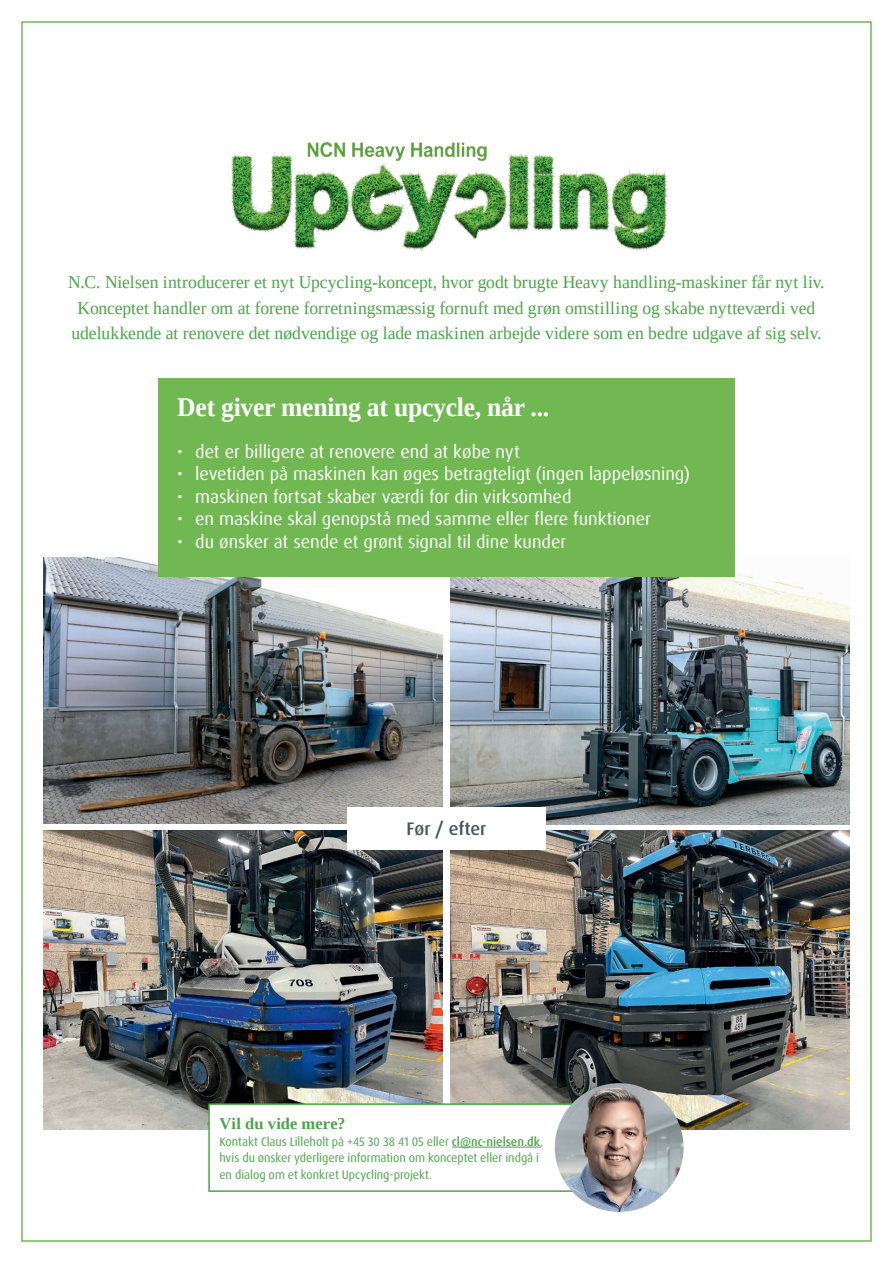
<style>
.page{position:relative;width:893px;height:1263px;background:#fff}
.page>*{position:absolute;margin:0;border:0;box-sizing:border-box;transform-origin:0 0}
.t1{font:700 27px "Tinos";letter-spacing:-.01em;color:#fff;scale:.95 1}
.t2{font:500 18.15px "Dax Pro";letter-spacing:-.005em;color:#45555f}
.t3{font:18px/25.5px "Tinos";color:#4ba548;text-align:center}
.t4{font:18px "Dax Pro";letter-spacing:-.005em;color:#fff}
.t5{font:700 16.5px "Tinos";letter-spacing:.01em;color:#4ba548}
.t6{font:12.3px/16.5px "Dax Pro";letter-spacing:-.005em;color:#4ba548}
.s1{font-weight:500}
</style>
<div class="page">
<img style="left:228px;top:142px;width:441px;height:109px">
<img style="left:450px;top:830px;width:399px;height:299px">
<img style="left:44px;top:830px;width:399px;height:299px">
<img style="left:450px;top:573px;width:399px;height:251px">
<img style="left:44px;top:558px;width:399px;height:266px">
<div style="left:347px;top:807px;width:199px;height:42px;background:#fff"></div>
<div style="left:208px;top:1103px;width:415px;height:89px;background:#fff;border:2px solid #4ba548"></div>
<img style="left:555px;top:1083px;width:129px;height:129px;border-radius:64px">
<hr style="left:452px;top:1147px;width:88px;height:1px;background:#4ba548">
<div style="left:158px;top:378px;width:577px;height:198px;background:#71b853"></div>
<p class="t3" style="left:68px;top:269px;width:758px">N.C. Nielsen introducerer et nyt Upcycling-koncept, hvor godt brugte Heavy handling-maskiner får nyt liv.<br>Konceptet handler om at forene forretningsmæssig fornuft med grøn omstilling og skabe nytteværdi ved udelukkende at renovere det nødvendige og lade maskinen arbejde videre som en bedre udgave af sig selv.</p>
<h1 class="t1" style="left:177px;top:389px;width:393px">Det giver mening at upcycle, når ...</h1>
<p class="t4" style="left:177px;top:440px;width:344px">• det er billigere at renovere end at købe nyt</p>
<p class="t4" style="left:177px;top:462px;width:514px">• levetiden på maskinen kan øges betragteligt (ingen lappeløsning)</p>
<p class="t4" style="left:177px;top:485px;width:396px">• maskinen fortsat skaber værdi for din virksomhed</p>
<p class="t4" style="left:177px;top:507px;width:475px">• en maskine skal genopstå med samme eller flere funktioner</p>
<p class="t4" style="left:177px;top:530px;width:390px">• du ønsker at sende et grønt signal til dine kunder</p>
<p class="t2" style="left:407px;top:817px;width:81px">Før / efter</p>
<p class="t5" style="left:219px;top:1113px;width:128px">Vil du vide mere?</p>
<p class="t6" style="left:219px;top:1133px;width:325px">Kontakt Claus Lilleholt på +45 30 38 41 05 eller <span class="s1">cl@nc-nielsen.dk</span>, hvis du ønsker yderligere information om konceptet eller indgå i en dialog om et konkret Upcycling-projekt.</p>
</div>
